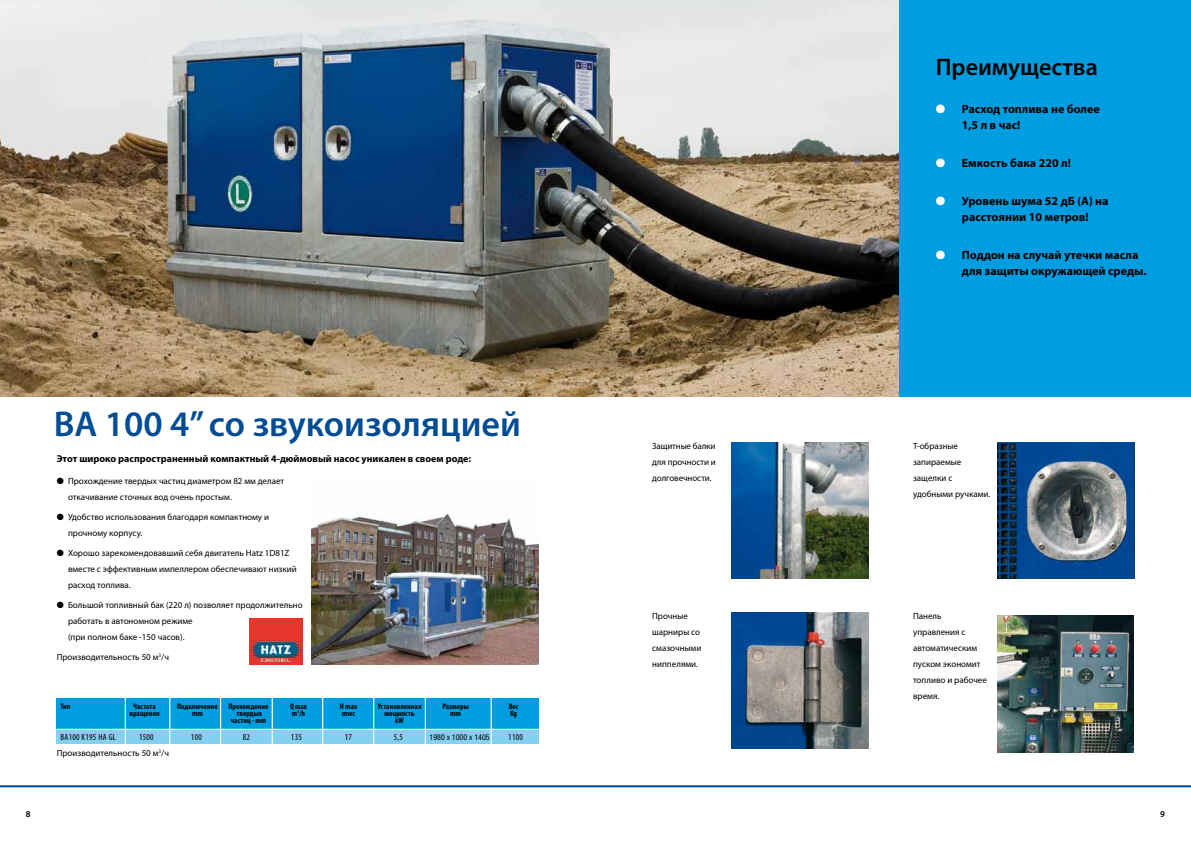
<style>
.page{position:relative;width:1191px;height:842px;background:#fff}
.page>*{position:absolute;margin:0;border:0;box-sizing:border-box;transform-origin:0 0}
.t1{font:600 36px "Myriad Pro";color:#004d95}
.t2{font:600 24px "Myriad Pro";color:#000}
.t3{font:700 12px/16px "Myriad Pro";color:#000}
.t4{font:700 10px "Myriad Pro";color:#000}
.t5{font:9px/16px "Myriad Pro";color:#000}
.t6{font:condensed 9px "Myriad Pro";letter-spacing:.03em;color:#000}
.t7{font:600 9px "Myriad Pro";color:#000}
.t8{font:700 condensed 8px "Myriad Pro";color:#000}
.t9{font:condensed 8px "Helvetica Neue";color:#000}
.s1{color:#fff}
</style>
<div class="page">
<div style="left:899px;top:0;width:292px;height:397px;background:#009ee0"></div>
<img style="left:311px;top:512px;width:228px;height:152px">
<img style="left:0;top:0;width:899px;height:397px">
<img style="left:731px;top:442px;width:137px;height:137px">
<img style="left:997px;top:442px;width:137px;height:137px">
<img style="left:731px;top:612px;width:137px;height:137px">
<img style="left:997px;top:615px;width:137px;height:137px">
<hr style="left:0;top:785px;width:1191px;height:2px;background:#004d95">
<div style="left:57px;top:698px;width:482px;height:31px;background:#009ee0"></div>
<div style="left:57px;top:729px;width:482px;height:14px;background:#84d0f0"></div>
<hr style="left:125px;top:697px;width:1px;height:49px;background:#fff">
<hr style="left:169px;top:697px;width:1px;height:49px;background:#fff">
<hr style="left:220px;top:697px;width:1px;height:49px;background:#fff">
<hr style="left:272px;top:697px;width:1px;height:49px;background:#fff">
<hr style="left:373px;top:697px;width:1px;height:49px;background:#fff">
<hr style="left:490px;top:697px;width:2px;height:49px;background:#fff">
<hr style="left:322px;top:697px;width:1px;height:49px;background:#fff">
<hr style="left:425px;top:697px;width:1px;height:49px;background:#fff">
<hr style="left:57px;top:729px;width:482px;height:1px;background:#fff">
<img style="left:249px;top:618px;width:53px;height:47px">
<h1 class="t1" style="left:54px;top:401px;width:468px">BA 100 4” со звукоизоляцией</h1>
<p class="t4" style="left:57px;top:452px;width:416px">Этот широко распространенный компактный 4-дюймовый насос уникален в своем роде:</p>
<p class="t5" style="left:68px;top:473px;width:218px;text-indent:-11px">● Прохождение твердых частиц диаметром 82 мм делает откачивание сточных вод очень простым.</p>
<p class="t5" style="left:68px;top:509px;width:202px;text-indent:-11px">● Удобство использования благодаря компактному и прочному корпусу.</p>
<p class="t5" style="left:68px;top:545px;width:230px;text-indent:-11px">● Хорошо зарекомендовавший себя двигатель Hatz 1D81Z вместе с эффективным импеллером обеспечивают низкий расход топлива.</p>
<p class="t5" style="left:68px;top:597px;width:236px;text-indent:-11px">● Большой топливный бак (220 л) позволяет продолжительно работать в автономном режиме<br>(при полном баке -150 часов).</p>
<p class="t5" style="left:57px;top:649px;width:114px">Производительность 50 м<sup>3</sup>/ч</p>
<p class="t8" style="left:60px;top:701px;width:11px">Тип</p>
<p class="t8" style="left:133px;top:701px;width:24px">Частота</p>
<p class="t8" style="left:177px;top:701px;width:42px">Подключение</p>
<p class="t8" style="left:228px;top:701px;width:42px">Прохождение</p>
<p class="t8" style="left:290px;top:701px;width:19px">Q max</p>
<p class="t8" style="left:340px;top:701px;width:19px">H max</p>
<p class="t8" style="left:378px;top:701px;width:45px">Установленная</p>
<p class="t8" style="left:442px;top:701px;width:28px">Размеры</p>
<p class="t8" style="left:509px;top:701px;width:11px">Вес</p>
<p class="t8" style="left:129px;top:708px;width:32px">вращения</p>
<p class="t8" style="left:192px;top:708px;width:12px">mm</p>
<p class="t8" style="left:236px;top:708px;width:27px">твердых</p>
<p class="t8" style="left:292px;top:708px;width:15px">m<sup>3</sup>/h</p>
<p class="t8" style="left:342px;top:708px;width:14px">mwc</p>
<p class="t8" style="left:384px;top:708px;width:32px">мощность</p>
<p class="t8" style="left:450px;top:708px;width:12px">mm</p>
<p class="t8" style="left:510px;top:708px;width:9px">Kg</p>
<p class="t8" style="left:231px;top:715px;width:37px">частиц - mm</p>
<p class="t8" style="left:395px;top:715px;width:10px">kW</p>
<p class="t6" style="left:60px;top:732px;width:57px">BA100 K195 HA GL</p>
<p class="t6" style="left:139px;top:732px;width:16px">1500</p>
<p class="t6" style="left:191px;top:732px;width:12px">100</p>
<p class="t6" style="left:243px;top:732px;width:9px">82</p>
<p class="t6" style="left:291px;top:732px;width:12px">135</p>
<p class="t6" style="left:345px;top:732px;width:9px">17</p>
<p class="t6" style="left:394px;top:732px;width:11px">5,5</p>
<p class="t9" style="left:429px;top:733px;width:62px">1980 x 1000 x 1405</p>
<p class="t6" style="left:508px;top:732px;width:16px">1100</p>
<p class="t5" style="left:57px;top:745px;width:114px">Производительность 50 м<sup>3</sup>/ч</p>
<h2 class="t2" style="left:935px;top:51px;width:164px">Преимущества</h2>
<h3 class="t3" style="left:961px;top:100px;width:140px;text-indent:-26px"><span class="s1">●</span> Расход топлива не более<br>1,5 л в час!</h3>
<h3 class="t3" style="left:935px;top:154px;width:137px"><span class="s1">●</span> Емкость бака 220 л!</h3>
<h3 class="t3" style="left:935px;top:192px;width:174px;text-align:center"><span class="s1">●</span> Уровень шума 52 дБ (А) на расстоянии 10 метров!</h3>
<h3 class="t3" style="left:961px;top:246px;width:186px;text-indent:-26px"><span class="s1">●</span> Поддон на случай утечки масла для защиты окружающей среды.</h3>
<p class="t5" style="left:652px;top:438px;width:65px;text-align:justify">Защитные балки для прочности и долговечности.</p>
<p class="t5" style="left:913px;top:438px;width:79px">Т-образные запираемые защелки с удобными ручками.</p>
<p class="t5" style="left:652px;top:608px;width:51px">Прочные шарниры со смазочными ниппелями.</p>
<p class="t5" style="left:913px;top:608px;width:75px">Панель управления с автоматическим пуском экономит топливо и рабочее время.</p>
<p class="t7" style="left:26px;top:808px;width:6px">8</p>
<p class="t7" style="left:1160px;top:808px;width:6px">9</p>
</div>
